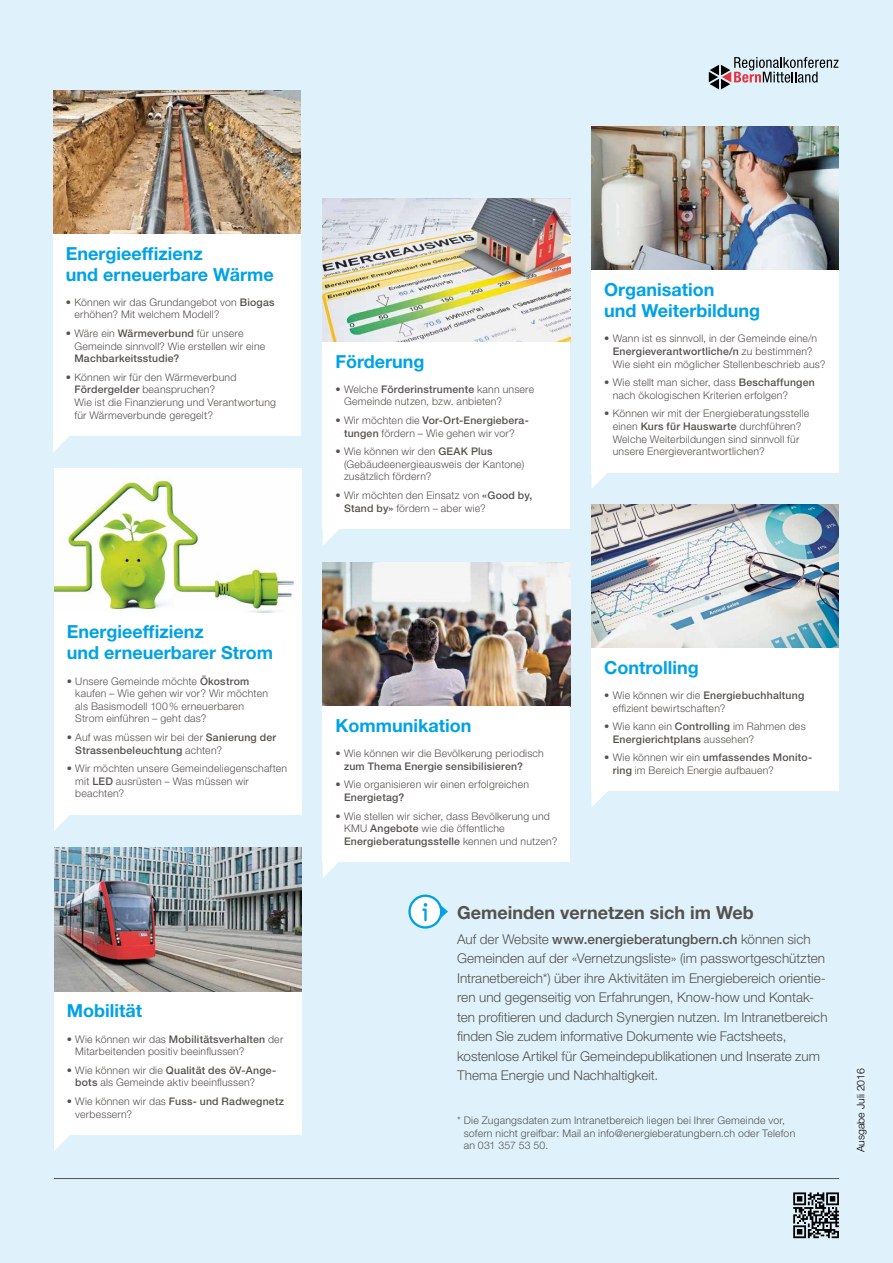
<style>
.page{position:relative;width:893px;height:1263px;background:#dff2fc}
.page>*{position:absolute;margin:0;border:0;box-sizing:border-box;transform-origin:0 0}
.t1{font:700 18px/21px "Helvetica Neue LT Std";color:#00a2e6}
.t2{font:700 18px "Helvetica Neue LT Std";color:#55524e}
.t3{font:300 13.5px/19.5px "Helvetica Neue LT Std";color:#55524e}
.t4{font:300 10.5px/12.6px "Helvetica Neue LT Std";letter-spacing:.02em;color:#55524e}
.t5{font:500 10.5px/12.6px "Helvetica Neue LT Std";letter-spacing:.02em;color:#55524e}
.t6{font:300 10.5px "Helvetica Neue LT Std";color:#000}
.s1{font-weight:500}
.s2{font-weight:300}
</style>
<div class="page">
<hr style="left:54px;top:1178px;width:785px;height:1px;background:#55524e">
<svg style="left:709px;top:57px;width:129px;height:32px"></svg>
<img style="left:53px;top:90px;width:248px;height:144px">
<div style="left:53px;top:234px;width:248px;height:202px;background:#fff"></div>
<svg style="left:53px;top:436px;width:16px;height:16px"></svg>
<img style="left:54px;top:469px;width:153px;height:144px">
<div style="left:54px;top:613px;width:247px;height:201px;background:#fff"></div>
<svg style="left:54px;top:814px;width:17px;height:16px"></svg>
<img style="left:207px;top:469px;width:94px;height:144px">
<img style="left:54px;top:848px;width:247px;height:144px">
<div style="left:54px;top:992px;width:247px;height:142px;background:#fff"></div>
<svg style="left:54px;top:1134px;width:17px;height:17px"></svg>
<img style="left:323px;top:198px;width:247px;height:144px">
<div style="left:323px;top:342px;width:247px;height:187px;background:#fff"></div>
<svg style="left:323px;top:529px;width:16px;height:16px"></svg>
<img style="left:323px;top:562px;width:247px;height:144px">
<div style="left:323px;top:706px;width:247px;height:156px;background:#fff"></div>
<svg style="left:323px;top:862px;width:16px;height:16px"></svg>
<img style="left:591px;top:126px;width:248px;height:144px">
<div style="left:591px;top:270px;width:248px;height:202px;background:#fff"></div>
<svg style="left:591px;top:472px;width:17px;height:16px"></svg>
<img style="left:591px;top:504px;width:248px;height:144px">
<div style="left:591px;top:648px;width:248px;height:143px;background:#fff"></div>
<svg style="left:591px;top:791px;width:17px;height:16px"></svg>
<svg style="left:793px;top:1192px;width:46px;height:46px"></svg>
<svg style="left:408px;top:894px;width:40px;height:34px"></svg>
<h1 class="t1" style="left:66px;top:242px;width:209px">Energieeffizienz<br>und erneuerbare Wärme</h1>
<p class="t4" style="left:74px;top:296px;width:202px;text-indent:-9px">• Können wir das Grundangebot von <span class="s1">Biogas </span>erhöhen? Mit welchem Modell?</p>
<p class="t4" style="left:74px;top:327px;width:192px;text-indent:-9px">• Wäre ein <span class="s1">Wärmeverbund</span> für unsere<br>Gemeinde sinnvoll? Wie erstellen wir eine</p>
<p class="t5" style="left:74px;top:352px;width:106px">Machbarkeitsstudie?</p>
<p class="t4" style="left:74px;top:371px;width:203px;text-indent:-9px">• Können wir für den Wärmeverbund <span class="s1">Fördergelder</span> beanspruchen?<br>Wie ist die Finanzierung und Verantwortung für Wärmeverbunde geregelt?</p>
<h1 class="t1" style="left:67px;top:621px;width:208px">Energieeffizienz<br>und erneuerbarer Strom</h1>
<p class="t4" style="left:75px;top:674px;width:194px;text-indent:-9px">• Unsere Gemeinde möchte <span class="s1">Ökostrom </span>kaufen – Wie gehen wir vor? Wir möchten als Basismodell 100% erneuerbaren Strom einführen – geht das?</p>
<p class="t5" style="left:75px;top:731px;width:202px;text-indent:-9px"><span class="s2">• Auf was müssen wir bei der</span> Sanierung der<br>Strassenbeleuchtung <span class="s2">achten?</span></p>
<p class="t4" style="left:75px;top:762px;width:213px;text-indent:-9px">• Wir möchten unsere Gemeindeliegenschaften mit <span class="s1">LED</span> ausrüsten – Was müssen wir beachten?</p>
<h1 class="t1" style="left:67px;top:1000px;width:77px">Mobilität</h1>
<p class="t4" style="left:75px;top:1032px;width:210px;text-indent:-9px">• Wie können wir das <span class="s1">Mobilitätsverhalten</span> der<br>Mitarbeitenden positiv beeinflussen?</p>
<p class="t4" style="left:75px;top:1063px;width:202px;text-indent:-9px">• Wie können wir die <span class="s1">Qualität des öV-Ange&shy;bots</span> als Gemeinde aktiv beeinflussen?</p>
<p class="t4" style="left:75px;top:1095px;width:210px;text-indent:-9px">• Wie können wir das <span class="s1">Fuss- und Radwegnetz </span>verbessern?</p>
<h1 class="t1" style="left:335px;top:350px;width:91px">Förderung</h1>
<p class="t4" style="left:344px;top:383px;width:192px;text-indent:-9px">• Welche <span class="s1">Förderinstrumente</span> kann unsere<br>Gemeinde nutzen, bzw. anbieten?</p>
<p class="t4" style="left:335px;top:414px;width:195px;text-align:center">• Wir möchten die <span class="s1">Vor-Ort-Energiebera&shy;tungen</span> fördern – Wie gehen wir vor?</p>
<p class="t4" style="left:344px;top:445px;width:182px;text-indent:-9px">• Wie können wir den <span class="s1">GEAK Plus </span>(Gebäudeenergieausweis der Kantone) zusätzlich fördern?</p>
<p class="t4" style="left:344px;top:489px;width:190px;text-indent:-9px">• Wir möchten den Einsatz von <span class="s1">«Good by,<br>Stand by»</span> fördern – aber wie?</p>
<h1 class="t1" style="left:604px;top:278px;width:157px;line-height:21.6px">Organisation<br>und Weiterbildung</h1>
<p class="t4" style="left:613px;top:332px;width:214px;text-indent:-9px">• Wann ist es sinnvoll, in der Gemeinde eine/n<br><span class="s1">Energieverantwortliche/n</span> zu bestimmen?<br>Wie sieht ein möglicher Stellenbeschrieb aus?</p>
<p class="t4" style="left:613px;top:376px;width:204px;text-indent:-9px">• Wie stellt man sicher, dass <span class="s1">Beschaffungen </span>nach ökologischen Kriterien erfolgen?</p>
<p class="t4" style="left:613px;top:407px;width:198px;text-indent:-9px">• Können wir mit der Energieberatungsstelle einen <span class="s1">Kurs für Hauswarte</span> durchführen?<br>Welche Weiterbildungen sind sinnvoll für unsere Energieverantwortlichen?</p>
<h1 class="t1" style="left:335px;top:715px;width:137px">Kommunikation</h1>
<p class="t4" style="left:335px;top:747px;width:210px">• Wie können wir die Bevölkerung periodisch</p>
<p class="t5" style="left:344px;top:759px;width:180px">zum Thema Energie sensibilisieren?</p>
<p class="t4" style="left:335px;top:778px;width:195px">• Wie organisieren wir einen erfolgreichen</p>
<p class="t5" style="left:344px;top:791px;width:62px">Energietag?</p>
<p class="t4" style="left:344px;top:809px;width:215px;text-indent:-9px">• Wie stellen wir sicher, dass Bevölkerung und<br>KMU <span class="s1">Angebote</span> wie die öffentliche<br><span class="s1">Energieberatungsstelle</span> kennen und nutzen?</p>
<h1 class="t1" style="left:604px;top:656px;width:96px">Controlling</h1>
<p class="t4" style="left:613px;top:689px;width:193px;text-indent:-9px">• Wie können wir die <span class="s1">Energiebuchhaltung </span>effizient bewirtschaften?</p>
<p class="t4" style="left:613px;top:720px;width:194px;text-indent:-9px">• Wie kann ein <span class="s1">Controlling</span> im Rahmen des<br><span class="s1">Energierichtplans</span> aussehen?</p>
<p class="t4" style="left:613px;top:751px;width:201px;text-indent:-9px">• Wie können wir ein <span class="s1">umfassendes Monito&shy;ring</span> im Bereich Energie aufbauen?</p>
<h1 class="t2" style="left:457px;top:901px;width:298px">Gemeinden vernetzen sich im Web</h1>
<p class="t3" style="left:457px;top:929px;width:372px">Auf der Website <span class="s1">www.energieberatungbern.ch</span> können sich Gemeinden auf der «Vernetzungsliste» (im passwortgeschützten Intranetbereich*) über ihre Aktivitäten im Energiebereich orientie&shy;ren und gegenseitig von Erfahrungen, Know-how und Kontak&shy;ten profitieren und dadurch Synergien nutzen. Im Intranetbereich finden Sie zudem informative Dokumente wie Factsheets, kostenlose Artikel für Gemeindepublikationen und Inserate zum Thema Energie und Nachhaltigkeit.</p>
<p class="t4" style="left:464px;top:1114px;width:333px;text-indent:-7px">* Die Zugangsdaten zum Intranetbereich liegen bei Ihrer Gemeinde vor, sofern nicht greifbar: Mail an info@energieberatungbern.ch oder Telefon an 031 357 53 50.</p>
<p class="t6" style="left:854px;top:1152px;width:86px;rotate:-90deg">Ausgabe Juli 2016</p>
</div>
